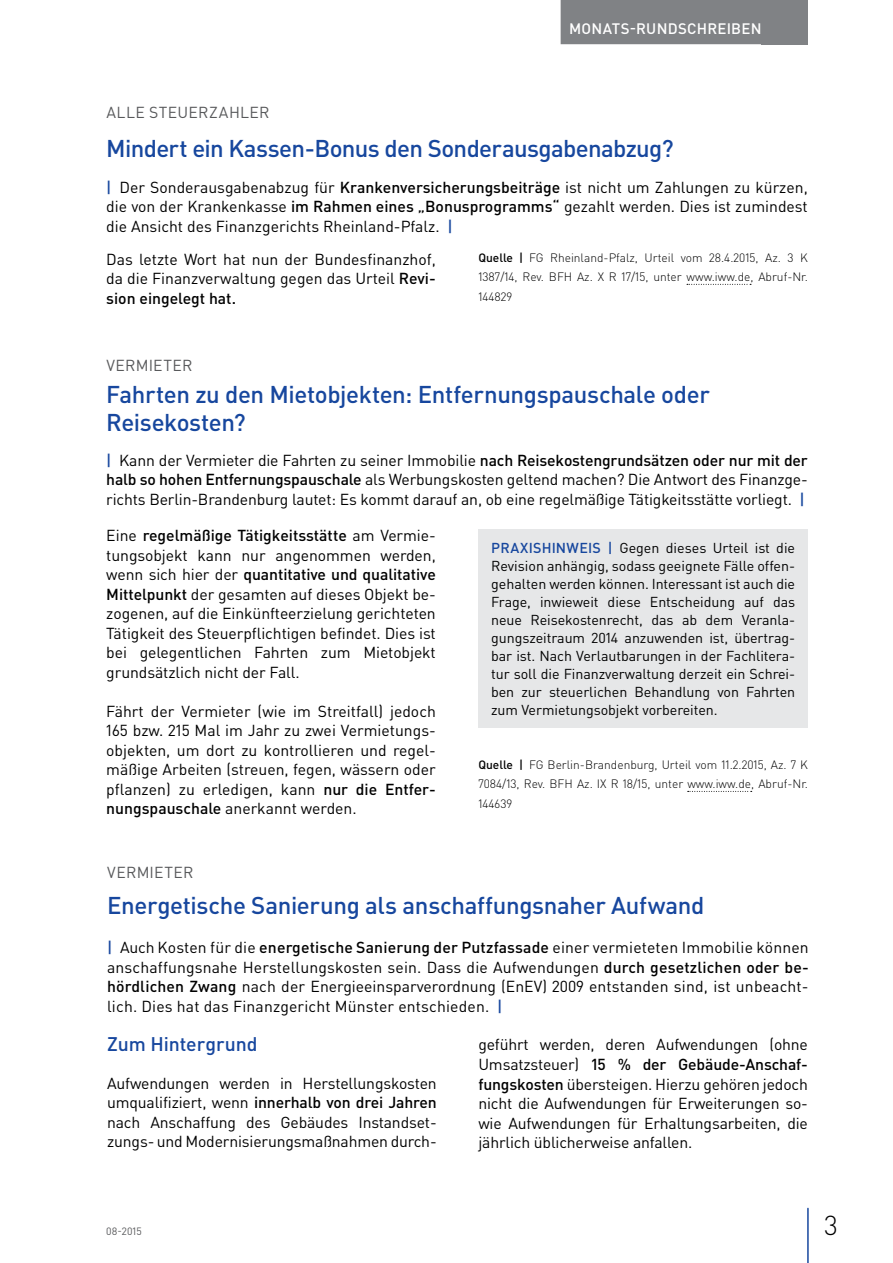
<style>
.page{position:relative;width:893px;height:1263px;background:#fff}
.page>*{position:absolute;margin:0;border:0;box-sizing:border-box;transform-origin:0 0}
.t1{font:300 27px "DIN Pro";color:#000}
.t2{font:500 24px/28.5px "DIN Pro";letter-spacing:-.015em;color:#17479e}
.t3{font:500 19.5px "DIN Pro";letter-spacing:-.005em;color:#17479e}
.t4{font:15.75px/19.5px "DIN Pro";letter-spacing:-.005em;color:#000;text-align:justify}
.t5{font:15.75px "DIN Pro";letter-spacing:.025em;color:#58595b}
.t6{font:500 15px "DIN Pro";letter-spacing:.015em;color:#fff}
.t7{font:14.25px/18px "DIN Pro";letter-spacing:-.005em;color:#000;text-align:justify}
.t8{font:300 12px/19.5px "DIN Pro";color:#000;text-align:justify}
.t9{font:10.5px "DIN Pro";color:#58595b}
.s1{font-weight:500;color:#17479e}
.s2{font-weight:500}
</style>
<div class="page">
<div style="left:762px;top:0;width:46px;height:44px;background:#808285"></div>
<hr style="left:807px;top:1208px;width:2px;height:55px;background:#17479e">
<div style="left:561px;top:0;width:209px;height:44px;background:#808285"></div>
<svg style="left:687px;top:284px;width:64px;height:1px"></svg>
<svg style="left:688px;top:791px;width:64px;height:1px"></svg>
<div style="left:478px;top:529px;width:330px;height:199px;background:#e6e7e8"></div>
<p class="t6" style="left:569px;top:18px;width:194px">MONATS-RUNDSCHREIBEN</p>
<p class="t5" style="left:106px;top:101px;width:165px">ALLE STEUERZAHLER</p>
<h2 class="t2" style="left:106px;top:133px;width:569px">Mindert ein Kassen-Bonus den Sonderausgabenabzug?</h2>
<p class="t4" style="left:106px;top:177px;width:703px"><span class="s1">|</span> Der Sonderausgabenabzug für <span class="s2">Krankenversicherungsbeiträge</span> ist nicht um Zahlungen zu kürzen, die von der Krankenkasse <span class="s2">im Rahmen eines „Bonusprogramms“</span> gezahlt werden. Dies ist zumindest die Ansicht des Finanzgerichts Rheinland-Pfalz. <span class="s1">|</span></p>
<p class="t4" style="left:106px;top:248px;width:331px">Das letzte Wort hat nun der Bundesfinanzhof, da die Finanzverwaltung gegen das Urteil <span class="s2">Revi&shy;sion eingelegt hat.</span></p>
<p class="t8" style="left:478px;top:247px;width:331px"><span class="s2">Quelle |</span> FG Rheinland-Pfalz, Urteil vom 28.4.2015, Az. 3 K 1387/14, Rev. BFH Az. X R 17/15, unter www.iww.de, Abruf-Nr.<br>144829</p>
<p class="t5" style="left:106px;top:355px;width:88px">VERMIETER</p>
<h2 class="t2" style="left:106px;top:379px;width:605px">Fahrten zu den Mietobjekten: Entfernungspauschale oder<br>Reisekosten?</h2>
<p class="t4" style="left:106px;top:450px;width:703px"><span class="s1">|</span> Kann der Vermieter die Fahrten zu seiner Immobilie <span class="s2">nach Reisekostengrundsätzen oder nur mit der halb so hohen Entfernungspauschale</span> als Werbungskosten geltend machen? Die Antwort des Finanzge&shy;richts Berlin-Brandenburg lautet: Es kommt darauf an, ob eine regelmäßige Tätigkeitsstätte vorliegt. <span class="s1">|</span></p>
<p class="t4" style="left:106px;top:525px;width:331px">Eine <span class="s2">regelmäßige Tätigkeitsstätte</span> am Vermie&shy;tungsobjekt kann nur angenommen werden, wenn sich hier der <span class="s2">quantitative und qualitative Mittelpunkt</span> der gesamten auf dieses Objekt be&shy;zogenen, auf die Einkünfteerzielung gerichteten Tätigkeit des Steuerpflichtigen befindet. Dies ist bei gelegentlichen Fahrten zum Mietobjekt grundsätzlich nicht der Fall.</p>
<p class="t4" style="left:106px;top:701px;width:331px">Fährt der Vermieter (wie im Streitfall) jedoch 165 bzw. 215 Mal im Jahr zu zwei Vermietungs&shy;objekten, um dort zu kontrollieren und regel&shy;mäßige Arbeiten (streuen, fegen, wässern oder pflanzen) zu erledigen, kann <span class="s2">nur die Entfer&shy;nungspauschale</span> anerkannt werden.</p>
<p class="t7" style="left:491px;top:538px;width:306px"><span class="s1">PRAXISHINWEIS |</span> Gegen dieses Urteil ist die Revision anhängig, sodass geeignete Fälle offen&shy;gehalten werden können. Interessant ist auch die Frage, inwieweit diese Entscheidung auf das neue Reisekostenrecht, das ab dem Veranla&shy;gungszeitraum 2014 anzuwenden ist, übertrag&shy;bar ist. Nach Verlautbarungen in der Fachlitera&shy;tur soll die Finanzverwaltung derzeit ein Schrei&shy;ben zur steuerlichen Behandlung von Fahrten zum Vermietungsobjekt vorbereiten.</p>
<p class="t8" style="left:478px;top:754px;width:331px"><span class="s2">Quelle |</span> FG Berlin-Brandenburg, Urteil vom 11.2.2015, Az. 7 K 7084/13, Rev. BFH Az. IX R 18/15, unter www.iww.de, Abruf-Nr.<br>144639</p>
<p class="t5" style="left:107px;top:862px;width:88px">VERMIETER</p>
<h2 class="t2" style="left:107px;top:890px;width:599px">Energetische Sanierung als anschaffungsnaher Aufwand</h2>
<p class="t4" style="left:107px;top:937px;width:703px"><span class="s1">|</span> Auch Kosten für die <span class="s2">energetische Sanierung der Putzfassade</span> einer vermieteten Immobilie können anschaffungsnahe Herstellungskosten sein. Dass die Aufwendungen <span class="s2">durch gesetzlichen oder be&shy;hördlichen Zwang</span> nach der Energieeinsparverordnung (EnEV) 2009 entstanden sind, ist unbeacht&shy;lich. Dies hat das Finanzgericht Münster entschieden. <span class="s1">|</span></p>
<p class="t3" style="left:107px;top:1031px;width:152px">Zum Hintergrund</p>
<p class="t4" style="left:107px;top:1073px;width:331px">Aufwendungen werden in Herstellungskosten umqualifiziert, wenn <span class="s2">innerhalb von drei Jahren </span>nach Anschaffung des Gebäudes Instandset&shy;zungs- und Modernisierungsmaßnahmen durch-</p>
<p class="t4" style="left:478px;top:1034px;width:331px">geführt werden, deren Aufwendungen (ohne Umsatzsteuer) <span class="s2">15 % der Gebäude-Anschaf&shy;fungskosten</span> übersteigen. Hierzu gehören jedoch nicht die Aufwendungen für Erweiterungen so&shy;wie Aufwendungen für Erhaltungsarbeiten, die jährlich üblicherweise anfallen.</p>
<p class="t9" style="left:106px;top:1224px;width:37px">08-2015</p>
<h1 class="t1" style="left:824px;top:1207px;width:15px">3</h1>
</div>
